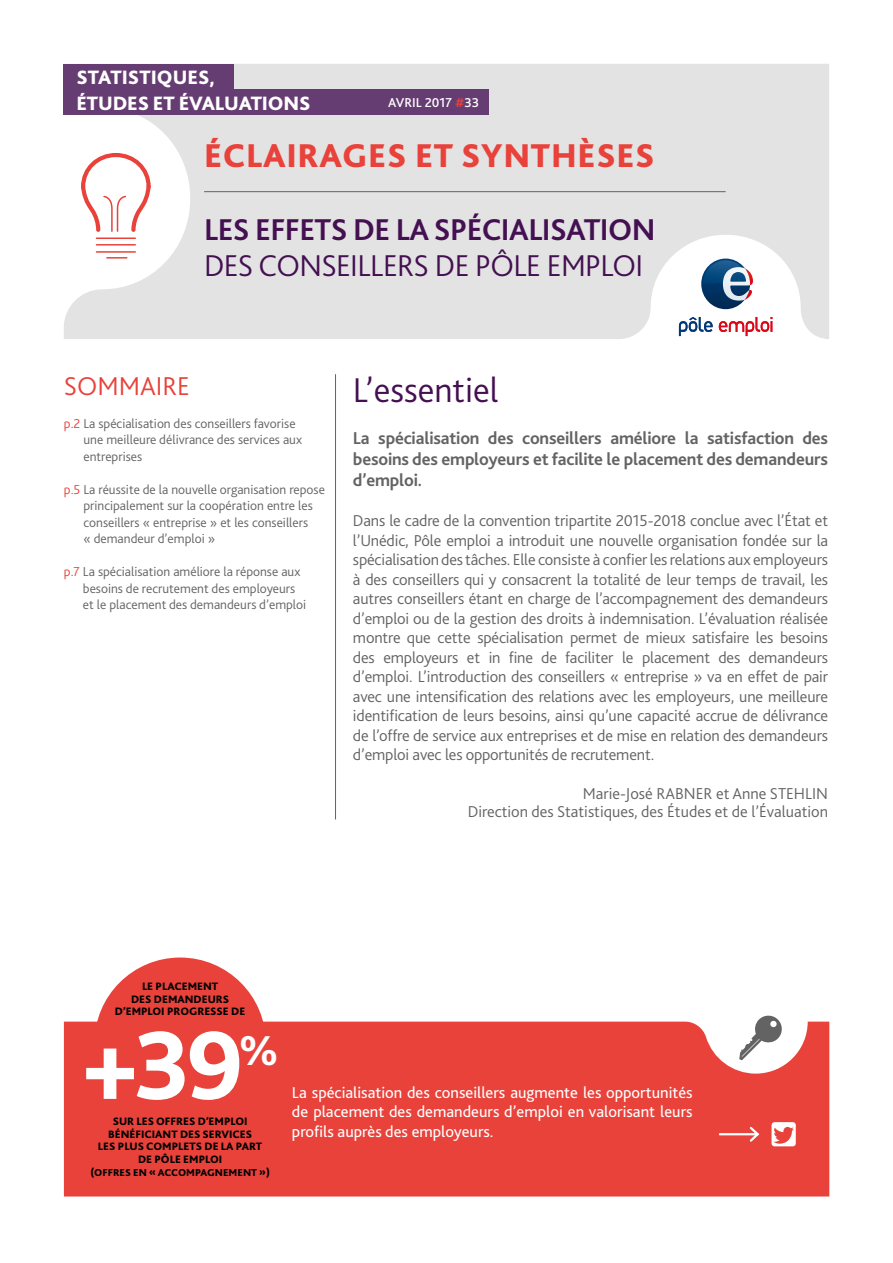
<style>
.page{position:relative;width:893px;height:1263px;background:#fff}
.page>*{position:absolute;margin:0;border:0;box-sizing:border-box;transform-origin:0 0}
.t1{font:800 101.7px "Bliss 2";color:#fff}
.t2{font:800 43.65px "Bliss 2";color:#fff}
.t3{font:300 36px "Bliss 2";color:#441051}
.t4{font:800 34.5px "Bliss 2";letter-spacing:.02em;color:#e8423b}
.t5{font:700 31.5px "Bliss 2";letter-spacing:-.02em;color:#441051}
.t6{font:300 31.5px "Bliss 2";letter-spacing:-.02em;color:#441051}
.t7{font:300 27px "Bliss 2";color:#e8423b}
.t8{font:800 20.25px/25.5px "Bliss 2";letter-spacing:-.01em;color:#fff}
.t9{font:700 18px/21px "Bliss 2";letter-spacing:-.01em;color:#646363;text-align:justify}
.t10{font:300 16.5px/19.5px "Bliss 2";color:#646363;text-align:justify}
.t11{font:16.5px/19.5px "Bliss 2";color:#fff;text-align:justify}
.t12{font:300 13.5px/16.5px "Bliss 2";color:#646363}
.t13{font:500 13.5px "Bliss 2";color:#fff}
.t14{font:800 11.25px/12.8px "Bliss 2";color:#000;text-align:center}
.t15{font:800 10.5px "Bliss 2";color:#000}
.s1{color:#e8423b}
</style>
<div class="page">
<svg style="left:64px;top:64px;width:765px;height:275px;fill:#e3e3e3"></svg>
<svg style="left:701px;top:259px;width:52px;height:50px"></svg>
<svg style="left:679px;top:317px;width:34px;height:19px"></svg>
<svg style="left:719px;top:317px;width:53px;height:19px"></svg>
<div style="left:64px;top:64px;width:170px;height:26px;background:#663d72"></div>
<div style="left:64px;top:89px;width:425px;height:26px;background:#663d72"></div>
<hr style="left:204px;top:191px;width:522px;height:1px;background:#646363">
<hr style="left:335px;top:374px;width:1px;height:445px;background:#646363">
<svg style="left:81px;top:153px;width:70px;height:80px"></svg>
<hr style="left:96px;top:237px;width:39px;height:2px;background:#e8423b">
<hr style="left:96px;top:244px;width:39px;height:2px;background:#e8423b">
<hr style="left:96px;top:251px;width:39px;height:2px;background:#e8423b">
<hr style="left:107px;top:257px;width:20px;height:2px;background:#e8423b">
<div style="left:94px;top:957px;width:172px;height:172px;background:#e8423b;border-radius:50%"></div>
<svg style="left:757px;top:1015px;width:22px;height:6px"></svg>
<div style="left:64px;top:1021px;width:765px;height:175px;background:#e8423b"></div>
<svg style="left:771px;top:1122px;width:25px;height:24px"></svg>
<hr style="left:720px;top:1133px;width:38px;height:2px;background:#fff">
<svg style="left:748px;top:1125px;width:13px;height:19px"></svg>
<p class="t8" style="left:77px;top:65px;width:235px">STATISTIQUES,<br>ÉTUDES ET ÉVALUATIONS</p>
<p class="t13" style="left:388px;top:94px;width:92px">AVRIL 2017 <span class="s1">#</span>33</p>
<h3 class="t4" style="left:204px;top:134px;width:452px">ÉCLAIRAGES ET SYNTHÈSES</h3>
<h3 class="t5" style="left:204px;top:210px;width:453px">LES EFFETS DE LA SPÉCIALISATION</h3>
<h3 class="t6" style="left:204px;top:246px;width:441px">DES CONSEILLERS DE PÔLE EMPLOI</h3>
<h3 class="t7" style="left:64px;top:369px;width:127px">SOMMAIRE</h3>
<p class="t12" style="left:83px;top:415px;width:220px;text-indent:-20px"><span class="s1">p.2</span> La spécialisation des conseillers favorise une meilleure délivrance des services aux entreprises</p>
<p class="t12" style="left:83px;top:481px;width:243px;text-indent:-20px"><span class="s1">p.5</span> La réussite de la nouvelle organisation repose principalement sur la coopération entre les conseillers « entreprise » et les conseillers<br>« demandeur d’emploi »</p>
<p class="t12" style="left:83px;top:563px;width:225px;text-indent:-19px"><span class="s1">p.7</span> La spécialisation améliore la réponse aux besoins de recrutement des employeurs et le placement des demandeurs d’emploi</p>
<h3 class="t3" style="left:353px;top:367px;width:147px">L’essentiel</h3>
<p class="t9" style="left:353px;top:427px;width:477px">La spécialisation des conseillers améliore la satisfaction des besoins des employeurs et facilite le placement des demandeurs d’emploi.</p>
<p class="t10" style="left:353px;top:511px;width:477px">Dans le cadre de la convention tripartite 2015-2018 conclue avec l’État et l’Unédic, Pôle emploi a introduit une nouvelle organisation fondée sur la spécialisation des tâches. Elle consiste à confier les relations aux employeurs à des conseillers qui y consacrent la totalité de leur temps de travail, les autres conseillers étant en charge de l’accompagnement des demandeurs d’emploi ou de la gestion des droits à indemnisation. L’évaluation réalisée montre que cette spécialisation permet de mieux satisfaire les besoins des employeurs et in fine de faciliter le placement des demandeurs d’emploi. L’introduction des conseillers « entreprise » va en effet de pair avec une intensification des relations avec les employeurs, une meilleure identification de leurs besoins, ainsi qu’une capacité accrue de délivrance de l’offre de service aux entreprises et de mise en relation des demandeurs d’emploi avec les opportunités de recrutement.</p>
<p class="t10" style="left:468px;top:785px;width:362px;line-height:18px;text-align:right">Marie-José RABNER et Anne STEHLIN<br>Direction des Statistiques, des Études et de l’Évaluation</p>
<p class="t14" style="left:115px;top:980px;width:132px">LE PLACEMENT<br>DES DEMANDEURS<br>D’EMPLOI PROGRESSE DE</p>
<h1 class="t1" style="left:82px;top:1002px;width:164px">+39</h1>
<h2 class="t2" style="left:239px;top:1023px;width:41px">%</h2>
<p class="t14" style="left:98px;top:1115px;width:166px">SUR LES OFFRES D’EMPLOI<br>BÉNÉFICIANT DES SERVICES<br>LES PLUS COMPLETS DE LA PART<br>DE PÔLE EMPLOI</p>
<p class="t15" style="left:90px;top:1166px;width:181px">(OFFRES EN « ACCOMPAGNEMENT »)</p>
<p class="t11" style="left:292px;top:1082px;width:402px">La spécialisation des conseillers augmente les opportunités de placement des demandeurs d’emploi en valorisant leurs profils auprès des employeurs.</p>
</div>
